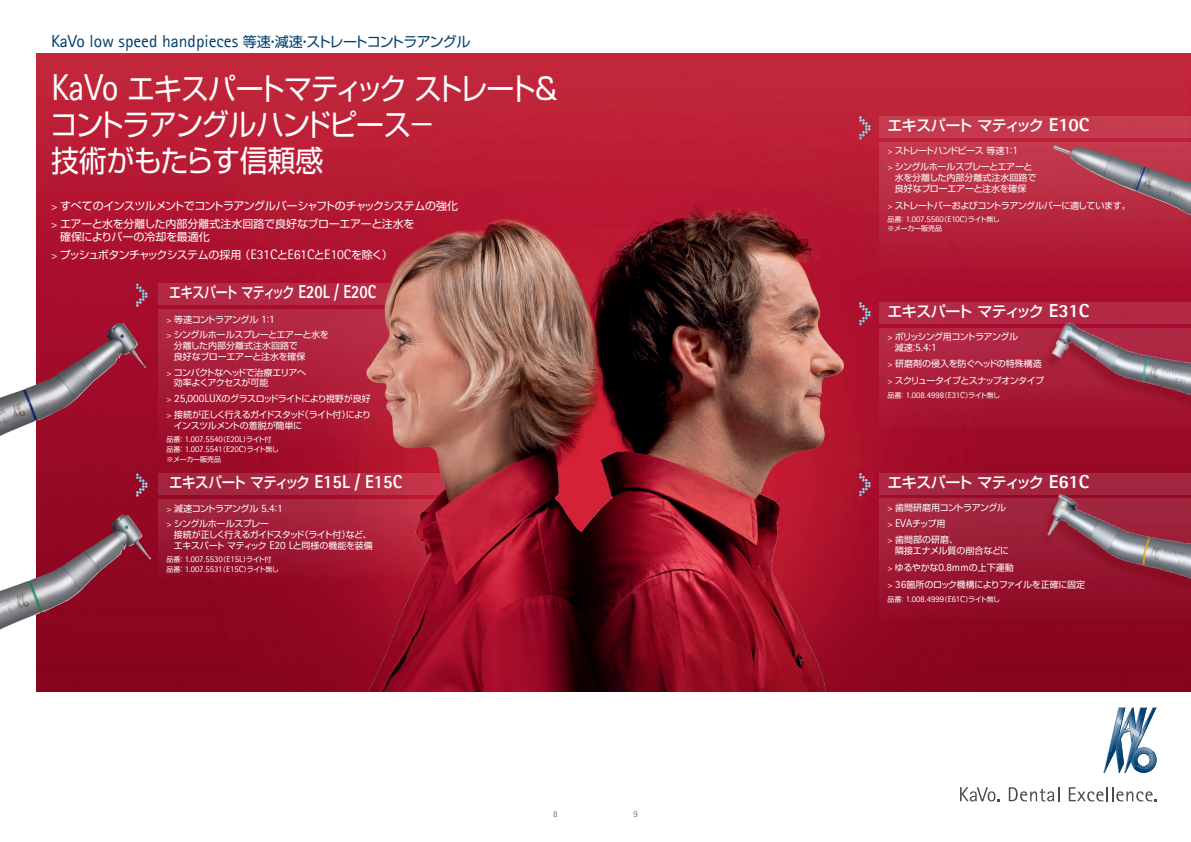
<style>
.page{position:relative;width:1191px;height:842px;background:#fff}
.page>*{position:absolute;margin:0;border:0;box-sizing:border-box;transform-origin:0 0}
.t1{font:30px/36px "Shin Go Pro";letter-spacing:-.045em;color:#fff;scale:.93 1}
.t2{font:17.5px "Agfa Rotis Sans Serif";color:#003e6d}
.t3{font:500 15px "Shin Go Pro";letter-spacing:-.035em;color:#fff}
.t4{font:500 15px "Shin Go Pro";letter-spacing:-.035em;color:#fff;scale:.8 1}
.t5{font:500 15px "Shin Go Pro";letter-spacing:-.035em;color:#fff;scale:.9 1}
.t6{font:11px/18.2px "Shin Go Pro";letter-spacing:-.04em;color:#fff}
.t7{font:9px/16.7px "Shin Go Pro";letter-spacing:-.04em;color:#fff}
.t8{font:9px/16px "Shin Go Pro";letter-spacing:-.02em;color:#fff}
.t9{font:9px/15.8px "Shin Go Pro";letter-spacing:-.07em;color:#fff}
.t10{font:9px/10.8px "Shin Go Pro";letter-spacing:-.01em;color:#fff}
.t11{font:9px/11px "Shin Go Pro";letter-spacing:-.075em;color:#fff}
.t12{font:9px "Agfa Rotis Sans Serif";color:#76787b}
.t13{font:8.8px/9.8px "Agfa Rotis Sans Serif";color:#fff}
.t14{font:7px "Shin Go Pro";letter-spacing:-.02em;color:#fff}
.s1{font-family:"Shin Go Pro";font-size:14px}
.s2{font-family:"Agfa Rotis Sans Serif";font-size:37.5px}
.s3{font-family:"Agfa Rotis Sans Serif"}
.s4{font-family:"Agfa Rotis Sans Serif";font-size:13.8px}
.s5{font-family:"Agfa Rotis Sans Serif";font-weight:800;font-size:18.8px}
.s6{font-family:"Agfa Rotis Sans Serif";font-size:11.2px}
.s7{font-family:"Shin Go Pro";font-size:7px}
</style>
<div class="page">
<img style="left:37px;top:54px;width:1154px;height:638px">
<svg style="left:1103px;top:707px;width:53px;height:66px"></svg>
<svg style="left:1008px;top:787px;width:51px;height:14px"></svg>
<svg style="left:1068px;top:787px;width:89px;height:14px"></svg>
<svg style="left:960px;top:787px;width:40px;height:14px"></svg>
<svg style="left:158px;top:283px;width:281px;height:22px;background:#b73b4e"></svg>
<svg style="left:158px;top:309px;width:281px;height:139px;background:#b13245"></svg>
<svg style="left:136px;top:283px;width:11px;height:21px"></svg>
<svg style="left:158px;top:473px;width:301px;height:22px;background:#ac2c42"></svg>
<svg style="left:158px;top:499px;width:281px;height:77px;background:#a21b35"></svg>
<svg style="left:136px;top:473px;width:11px;height:21px"></svg>
<div style="left:879px;top:473px;width:312px;height:21px;background:#a3253f"></div>
<div style="left:879px;top:499px;width:312px;height:119px;background:linear-gradient(to bottom,#a72942,#8f0a25)"></div>
<svg style="left:859px;top:473px;width:11px;height:20px"></svg>
<div style="left:1037px;top:498px;width:154px;height:100px;background:#92102a"></div>
<img style="left:1039px;top:494px;width:152px;height:90px">
<svg style="left:859px;top:302px;width:11px;height:20px"></svg>
<div style="left:879px;top:302px;width:312px;height:21px;background:#b22945"></div>
<div style="left:879px;top:328px;width:312px;height:99px;background:linear-gradient(to bottom,#b42c47,#a2102d)"></div>
<div style="left:1042px;top:327px;width:149px;height:86px;background:#71000e;opacity:.35"></div>
<img style="left:1045px;top:322px;width:146px;height:86px">
<div style="left:879px;top:116px;width:312px;height:21px;background:#c43b4e"></div>
<div style="left:879px;top:142px;width:312px;height:124px;background:linear-gradient(to bottom,#c43d4f,#ad1632)"></div>
<svg style="left:859px;top:116px;width:11px;height:21px"></svg>
<img style="left:1053px;top:145px;width:138px;height:70px">
<img style="left:0;top:323px;width:146px;height:113px">
<img style="left:0;top:514px;width:152px;height:116px">
<h2 class="t2" style="left:51px;top:31px;width:421px">KaVo low speed handpieces <span class="s1">等速・減速・ストレートコントラアングル</span></h2>
<h1 class="t1" style="left:50px;top:67px;width:550px"><span class="s2">KaVo</span> エキスパートマティックストレート＆コントラアングルハンドピース－<br>技術がもたらす信頼感</h1>
<p class="t6" style="left:51px;top:195px;width:408px"><span class="s3">&gt;</span> すべてのインスツルメントでコントラアングルバーシャフトのチャックシステムの強化<span class="s3">&gt;</span> エアーと水を分離した内部分離式注水回路で良好なブローエアーと注水を</p>
<p class="t6" style="left:51px;top:227px;width:343px;text-indent:9px">確保によりバーの冷却を最適化<br><span class="s3">&gt;</span> プッシュボタンチャックシステムの採用（<span class="s4">E31C</span>と<span class="s4">E61C</span>と<span class="s4">E10C</span>を除く）</p>
<h3 class="t4" style="left:169px;top:280px;width:260px">エキスパートマティック <span class="s5">E20L / E20C</span></h3>
<p class="t7" style="left:167px;top:310px;width:164px;line-height:15.8px"><span class="s3">&gt;</span> 等速コントラアングル <span class="s6">1</span>：<span class="s6">1<br></span><span class="s3">&gt;</span> シングルホールスプレーとエアーと水を</p>
<p class="t10" style="left:174px;top:339px;width:133px">分離した内部分離式注水回路で良好なブローエアーと注水を確保</p>
<p class="t7" style="left:174px;top:366px;width:134px;line-height:10.8px;text-indent:-7px"><span class="s3">&gt;</span> コンパクトなヘッドで治療エリアへ効率よくアクセスが可能</p>
<p class="t9" style="left:167px;top:390px;width:206px"><span class="s3">&gt;</span> <span class="s6">25,000LUX</span>のグラスロッドライトにより視野が良好<span class="s3">&gt;</span> 接続が正しく行えるガイドスタッド（ライト付）により</p>
<p class="t7" style="left:174px;top:416px;width:130px">インスツルメントの着脱が簡単に</p>
<p class="t13" style="left:167px;top:434px;width:114px"><span class="s7">品番：</span>1.007.5540<span class="s7">（</span>E20L<span class="s7">）ライト付品番：</span>1.007.5541<span class="s7">（</span>E20C<span class="s7">）ライト無し</span></p>
<p class="t14" style="left:167px;top:454px;width:56px">※メーカー販売品</p>
<h3 class="t3" style="left:887px;top:113px;width:203px">エキスパートマティック <span class="s5">E10C</span></h3>
<p class="t7" style="left:887px;top:142px;width:146px;line-height:16px"><span class="s3">&gt;</span> ストレートハンドピース等速<span class="s6">1</span>：<span class="s6">1<br></span><span class="s3">&gt;</span> シングルホールスプレーとエアーと</p>
<p class="t8" style="left:894px;top:171px;width:143px;line-height:11px">水を分離した内部分離式注水回路で良好なブローエアーと注水を確保</p>
<p class="t7" style="left:887px;top:196px;width:245px"><span class="s3">&gt;</span> ストレートバーおよびコントラアングルバーに適しています。</p>
<p class="t13" style="left:887px;top:214px;width:114px"><span class="s7">品番：</span>1.007.5560<span class="s7">（</span>E10C<span class="s7">）ライト無し</span></p>
<p class="t14" style="left:887px;top:222px;width:56px">※メーカー販売品</p>
<h3 class="t3" style="left:887px;top:299px;width:203px">エキスパートマティック <span class="s5">E31C</span></h3>
<p class="t11" style="left:895px;top:330px;width:125px;text-indent:-7px"><span class="s3">&gt;</span> ポリッシング用コントラアングル減速：<span class="s6">5.4</span>：<span class="s6">1</span></p>
<p class="t7" style="left:887px;top:354px;width:158px"><span class="s3">&gt;</span> 研磨剤の侵入を防ぐヘッドの特殊構造<span class="s3">&gt;</span> スクリュータイプとスナップオンタイプ</p>
<p class="t13" style="left:887px;top:390px;width:114px"><span class="s7">品番：</span>1.008.4998<span class="s7">（</span>E31C<span class="s7">）ライト無し</span></p>
<h3 class="t5" style="left:169px;top:470px;width:260px">エキスパートマティック <span class="s5">E15L / E15C</span></h3>
<h3 class="t3" style="left:887px;top:470px;width:203px">エキスパートマティック <span class="s5">E61C</span></h3>
<p class="t8" style="left:887px;top:499px;width:120px"><span class="s3">&gt;</span> 歯間研磨用コントラアングル<span class="s3">&gt;</span> <span class="s6">EVA</span>チップ用<br><span class="s3">&gt;</span> 歯間部の研磨、</p>
<p class="t7" style="left:887px;top:541px;width:199px;text-indent:7px">隣接エナメル質の削合などに<br><span class="s3">&gt;</span> ゆるやかな<span class="s6">0.8mm</span>の上下運動<br><span class="s3">&gt;</span> <span class="s6">36</span>箇所のロック機構によりファイルを正確に固定</p>
<p class="t13" style="left:887px;top:594px;width:114px"><span class="s7">品番：</span>1.008.4999<span class="s7">（</span>E61C<span class="s7">）ライト無し</span></p>
<p class="t7" style="left:167px;top:499px;width:118px;line-height:15.8px"><span class="s3">&gt;</span> 減速コントラアングル <span class="s6">5.4</span>：<span class="s6">1 </span><span class="s3">&gt;</span> シングルホールスプレー</p>
<p class="t7" style="left:174px;top:528px;width:201px;line-height:10.8px">接続が正しく行えるガイドスタッド（ライト付）など、エキスパートマティック <span class="s6">E20 L</span>と同様の機能を装備</p>
<p class="t13" style="left:167px;top:554px;width:114px"><span class="s7">品番：</span>1.007.5530<span class="s7">（</span>E15L<span class="s7">）ライト付品番：</span>1.007.5531<span class="s7">（</span>E15C<span class="s7">）ライト無し</span></p>
<p class="t12" style="left:553px;top:809px;width:6px">8</p>
<p class="t12" style="left:633px;top:809px;width:6px">9</p>
</div>
